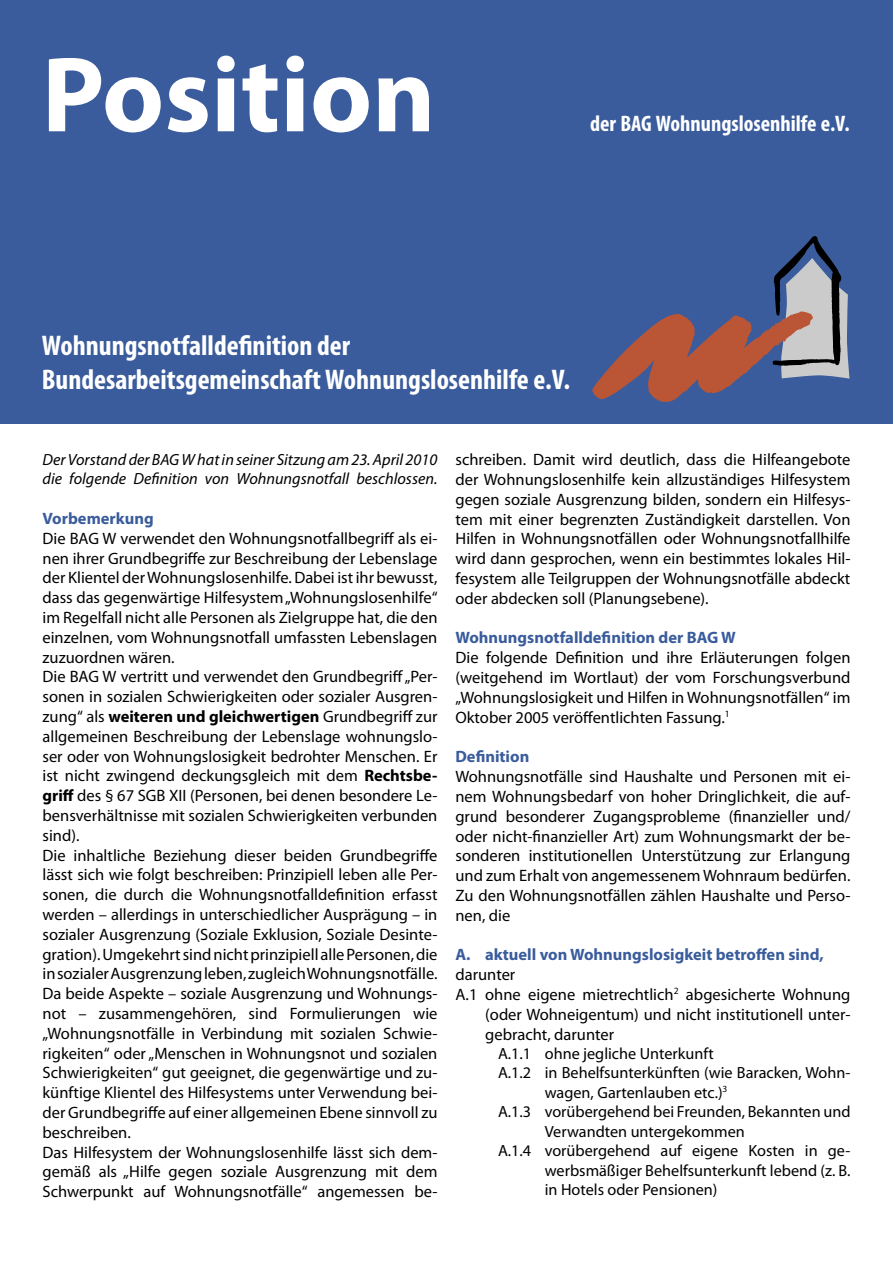
<style>
.page{position:relative;width:893px;height:1263px;background:#fff}
.page>*{position:absolute;margin:0;border:0;box-sizing:border-box;transform-origin:0 0}
.condensed_ohne_einzug{font:700 108px "Myriad Pro";color:#fff}
.t1{font:700 condensed 28.5px "Myriad Pro";color:#fff}
.condensed_ohne_einzug-2{font:700 condensed 22.5px "Myriad Pro";color:#fff}
._1_eb_einz{font:16.5px/19.8px "Myriad Pro";color:#000;text-align:justify}
.Über{font:700 16.5px "Myriad Pro";color:#3a5c9c}
.t2{font:16.2px/19.5px "Myriad Pro";color:#000}
.t3{font:italic 16.2px/19.5px "Myriad Pro";color:#000}
.s1{font-weight:700}
</style>
<div class="page">
<div style="left:0;top:0;width:893px;height:424px;background:#3a5c9c"></div>
<svg style="left:592px;top:236px;width:257px;height:166px"></svg>
<p class="condensed_ohne_einzug" style="left:42px;top:34px;width:395px">Position</p>
<p class="condensed_ohne_einzug-2" style="left:590px;top:111px;width:261px">der BAG Wohnungslosenhilfe e.V.</p>
<p class="t1" style="left:42px;top:329px;width:310px">Wohnungsnotfalldefinition der</p>
<p class="t1" style="left:42px;top:363px;width:530px">Bundesarbeitsgemeinschaft Wohnungslosenhilfe e.V.</p>
<p class="t3" style="left:43px;top:450px;width:396px">Der Vorstand der BAG W hat in seiner Sitzung am 23. April 2010 die folgende Definition von Wohnungsnotfall beschlossen.</p>
<p class="Über" style="left:43px;top:509px;width:113px">Vorbemerkung</p>
<p class="_1_eb_einz" style="left:43px;top:529px;width:396px">Die BAG W verwendet den Wohnungsnotfallbegriff als ei&shy;nen ihrer Grundbegriffe zur Beschreibung der Lebenslage der Klientel der Wohnungslosenhilfe. Dabei ist ihr bewusst, dass das gegenwärtige Hilfesystem „Wohnungslosenhilfe“ im Regelfall nicht alle Personen als Zielgruppe hat, die den einzelnen, vom Wohnungsnotfall umfassten Lebenslagen zuzuordnen wären.</p>
<p class="_1_eb_einz" style="left:43px;top:667px;width:396px">Die BAG W vertritt und verwendet den Grundbegriff „Per&shy;sonen in sozialen Schwierigkeiten oder sozialer Ausgren&shy;zung“ als <span class="s1">weiteren und gleichwertigen</span> Grundbegriff zur allgemeinen Beschreibung der Lebenslage wohnungslo&shy;ser oder von Wohnungslosigkeit bedrohter Menschen. Er ist nicht zwingend deckungsgleich mit dem <span class="s1">Rechtsbe&shy;griff</span> des § 67 SGB XII (Personen, bei denen besondere Le&shy;bensverhältnisse mit sozialen Schwierigkeiten verbunden sind).</p>
<p class="_1_eb_einz" style="left:43px;top:845px;width:396px">Die inhaltliche Beziehung dieser beiden Grundbegriffe lässt sich wie folgt beschreiben: Prinzipiell leben alle Per&shy;sonen, die durch die Wohnungsnotfalldefinition erfasst werden – allerdings in unterschiedlicher Ausprägung – in sozialer Ausgrenzung (Soziale Exklusion, Soziale Desinte&shy;gration). Umgekehrt sind nicht prinzipiell alle Personen, die in sozialer Ausgrenzung leben, zugleich Wohnungsnotfälle.</p>
<p class="_1_eb_einz" style="left:43px;top:984px;width:396px">Da beide Aspekte – soziale Ausgrenzung und Wohnungs&shy;not – zusammengehören, sind Formulierungen wie „Wohnungsnotfälle in Verbindung mit sozialen Schwie&shy;rigkeiten“ oder „Menschen in Wohnungsnot und sozialen Schwierigkeiten“ gut geeignet, die gegenwärtige und zu&shy;künftige Klientel des Hilfesystems unter Verwendung bei&shy;der Grundbegriffe auf einer allgemeinen Ebene sinnvoll zu beschreiben.</p>
<p class="_1_eb_einz" style="left:43px;top:1142px;width:396px">Das Hilfesystem der Wohnungslosenhilfe lässt sich dem&shy;gemäß als „Hilfe gegen soziale Ausgrenzung mit dem Schwerpunkt auf Wohnungsnotfälle“ angemessen be-</p>
<p class="_1_eb_einz" style="left:455px;top:450px;width:396px">schreiben. Damit wird deutlich, dass die Hilfeangebote der Wohnungslosenhilfe kein allzuständiges Hilfesystem gegen soziale Ausgrenzung bilden, sondern ein Hilfesys&shy;tem mit einer begrenzten Zuständigkeit darstellen. Von Hilfen in Wohnungsnotfällen oder Wohnungsnotfallhilfe wird dann gesprochen, wenn ein bestimmtes lokales Hil&shy;fesystem alle Teilgruppen der Wohnungsnotfälle abdeckt oder abdecken soll (Planungsebene).</p>
<p class="Über" style="left:455px;top:629px;width:282px">Wohnungsnotfalldefinition der BAG W</p>
<p class="_1_eb_einz" style="left:455px;top:648px;width:396px">Die folgende Definition und ihre Erläuterungen folgen (weitgehend im Wortlaut) der vom Forschungsverbund „Wohnungslosigkeit und Hilfen in Wohnungsnotfällen“ im Oktober 2005 veröffentlichten Fassung.<sup>1</sup></p>
<p class="Über" style="left:455px;top:747px;width:75px">Definition</p>
<p class="_1_eb_einz" style="left:455px;top:767px;width:396px">Wohnungsnotfälle sind Haushalte und Personen mit ei&shy;nem Wohnungsbedarf von hoher Dringlichkeit, die auf&shy;grund besonderer Zugangsprobleme (finanzieller und/ oder nicht-finanzieller Art) zum Wohnungsmarkt der be&shy;sonderen institutionellen Unterstützung zur Erlangung und zum Erhalt von angemessenem Wohnraum bedürfen.<br>Zu den Wohnungsnotfällen zählen Haushalte und Perso&shy;nen, die</p>
<p class="Über" style="left:455px;top:945px;width:370px">A. aktuell von Wohnungslosigkeit betroffen sind,</p>
<p class="_1_eb_einz" style="left:455px;top:965px;width:61px">darunter</p>
<p class="_1_eb_einz" style="left:485px;top:985px;width:367px;text-indent:-30px">A.1 ohne eigene mietrechtlich<sup>2</sup> abgesicherte Wohnung (oder Wohneigentum) und nicht institutionell unter&shy;gebracht, darunter</p>
<p class="t2" style="left:498px;top:1044px;width:217px">A.1.1 ohne jegliche Unterkunft</p>
<p class="t2" style="left:545px;top:1063px;width:307px;text-indent:-47px">A.1.2 in Behelfsunterkünften (wie Baracken, Wohn&shy;wagen, Gartenlauben etc.)<sup>3</sup></p>
<p class="t2" style="left:545px;top:1102px;width:307px;text-indent:-47px">A.1.3 vorübergehend bei Freunden, Bekannten und<br>Verwandten untergekommen</p>
<p class="t2" style="left:545px;top:1141px;width:307px;text-align:justify;text-indent:-47px">A.1.4 vorübergehend auf eigene Kosten in ge&shy;werbsmäßiger Behelfsunterkunft lebend (z. B. in Hotels oder Pensionen)</p>
</div>
